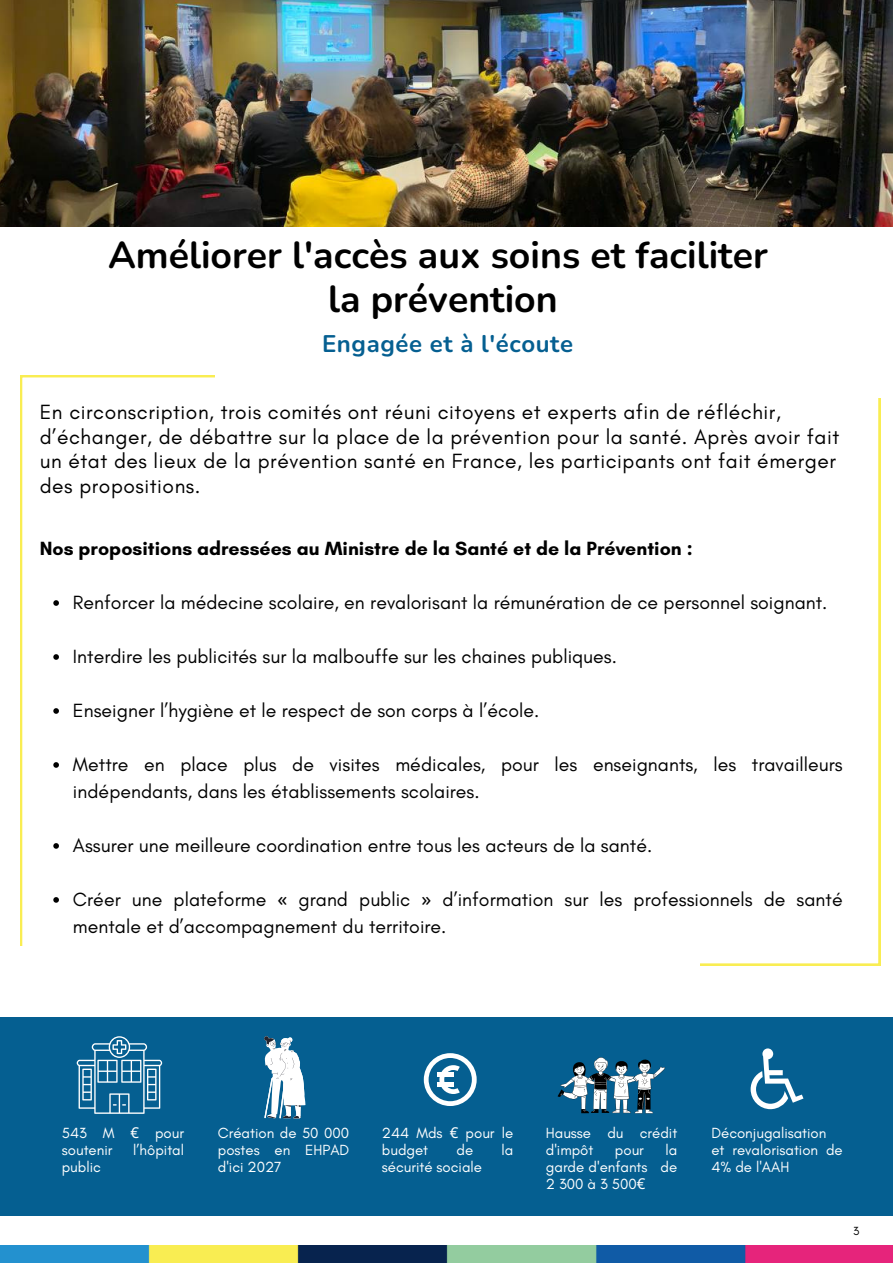
<style>
.page{position:relative;width:893px;height:1264px;background:#fff}
.page>*{position:absolute;margin:0;border:0;box-sizing:border-box;transform-origin:0 0}
.t1{font:700 37.5px/43.8px "Nunito";color:#000;text-align:center}
.t2{font:700 24px "Nunito";letter-spacing:.025em;color:#055f91}
.t3{font:21px/24.8px "Glacial Indifference";letter-spacing:.025em;color:#000}
.t4{font:19.5px/27px "Glacial Indifference";color:#000}
.t5{font:700 19.5px "Glacial Indifference";color:#000}
.t6{font:15px/16.8px "Glacial Indifference";color:#fff}
.t7{font:12px "Glacial Indifference";color:#000}
.s1{font-family:"Noto Sans"}
</style>
<div class="page">
<img style="left:0;top:0;width:892px;height:226px">
<img style="left:0;top:1245px;width:892px;height:17px">
<div style="left:0;top:1017px;width:892px;height:199px;background:#055f91"></div>
<svg style="left:424px;top:1053px;width:52px;height:52px"></svg>
<div style="left:437px;top:1081px;width:17px;height:5px;background:#fff"></div>
<div style="left:437px;top:1072px;width:17px;height:5px;background:#fff"></div>
<svg style="left:77px;top:1036px;width:85px;height:77px"></svg>
<svg style="left:750px;top:1048px;width:53px;height:61px"></svg>
<svg style="left:264px;top:1036px;width:41px;height:82px"></svg>
<svg style="left:557px;top:1057px;width:108px;height:56px"></svg>
<svg style="left:20px;top:375px;width:860px;height:590px"></svg>
<svg style="left:53px;top:600px;width:6px;height:6px"></svg>
<svg style="left:53px;top:654px;width:6px;height:5px"></svg>
<svg style="left:53px;top:708px;width:6px;height:5px"></svg>
<svg style="left:53px;top:762px;width:6px;height:5px"></svg>
<svg style="left:53px;top:843px;width:6px;height:5px"></svg>
<svg style="left:53px;top:897px;width:6px;height:5px"></svg>
<div style="left:215px;top:346px;width:677px;height:51px;background:#fff"></div>
<div style="left:0;top:945px;width:700px;height:52px;background:#fff"></div>
<img style="left:291px;top:90px;width:19px;height:10px">
<p class="t1" style="left:108px;top:233px;width:661px">Améliorer l'accès aux soins et faciliter la prévention</p>
<p class="t2" style="left:322px;top:327px;width:252px">Engagée et à l'écoute</p>
<p class="t3" style="left:40px;top:399px;width:800px">En circonscription, trois comités ont réuni citoyens et experts afin de réfléchir, d’échanger, de débattre sur la place de la prévention pour la santé. Après avoir fait un état des lieux de la prévention santé en France, les participants ont fait émerger des propositions.</p>
<p class="t5" style="left:40px;top:536px;width:654px">Nos propositions adressées au Ministre de la Santé et de la Prévention :</p>
<p class="t4" style="left:73px;top:589px;width:756px">Renforcer la médecine scolaire, en revalorisant la rémunération de ce personnel soignant.</p>
<p class="t4" style="left:73px;top:643px;width:545px">Interdire les publicités sur la malbouffe sur les chaines publiques.</p>
<p class="t4" style="left:73px;top:696px;width:468px">Enseigner l’hygiène et le respect de son corps à l’école.</p>
<p class="t4" style="left:73px;top:750px;width:771px">Mettre en place plus de visites médicales, pour les enseignants, les travailleurs indépendants, dans les établissements scolaires.</p>
<p class="t4" style="left:73px;top:831px;width:581px">Assurer une meilleure coordination entre tous les acteurs de la santé.</p>
<p class="t4" style="left:73px;top:885px;width:771px">Créer une plateforme <span class="s1">«</span> grand public <span class="s1">»</span> d’information sur les professionnels de santé mentale et d’accompagnement du territoire.</p>
<p class="t6" style="left:62px;top:1124px;width:124px">543 M <span class="s1">€</span> pour soutenir</p>
<p class="t6" style="left:133px;top:1141px;width:52px">l’hôpital</p>
<p class="t6" style="left:62px;top:1158px;width:41px">public</p>
<p class="t6" style="left:218px;top:1124px;width:133px;text-align:justify">Création de 50 000 postes en EHPAD d'ici 2027</p>
<p class="t6" style="left:382px;top:1124px;width:133px">244 Mds <span class="s1">€</span> pour le budget</p>
<p class="t6" style="left:456px;top:1141px;width:18px">de</p>
<p class="t6" style="left:501px;top:1141px;width:13px">la</p>
<p class="t6" style="left:382px;top:1158px;width:102px">sécurité sociale</p>
<p class="t6" style="left:546px;top:1124px;width:133px">Hausse du crédit d'impôt</p>
<p class="t6" style="left:546px;top:1141px;width:133px;text-align:justify;text-indent:120px">la garde d'enfants de 2 300 à 3 500<span class="s1">€</span></p>
<p class="t6" style="left:615px;top:1141px;width:30px">pour</p>
<p class="t6" style="left:711px;top:1124px;width:133px">Déconjugalisation et revalorisation de<br>4% de l'AAH</p>
<p class="t7" style="left:853px;top:1223px;width:8px">3</p>
</div>
